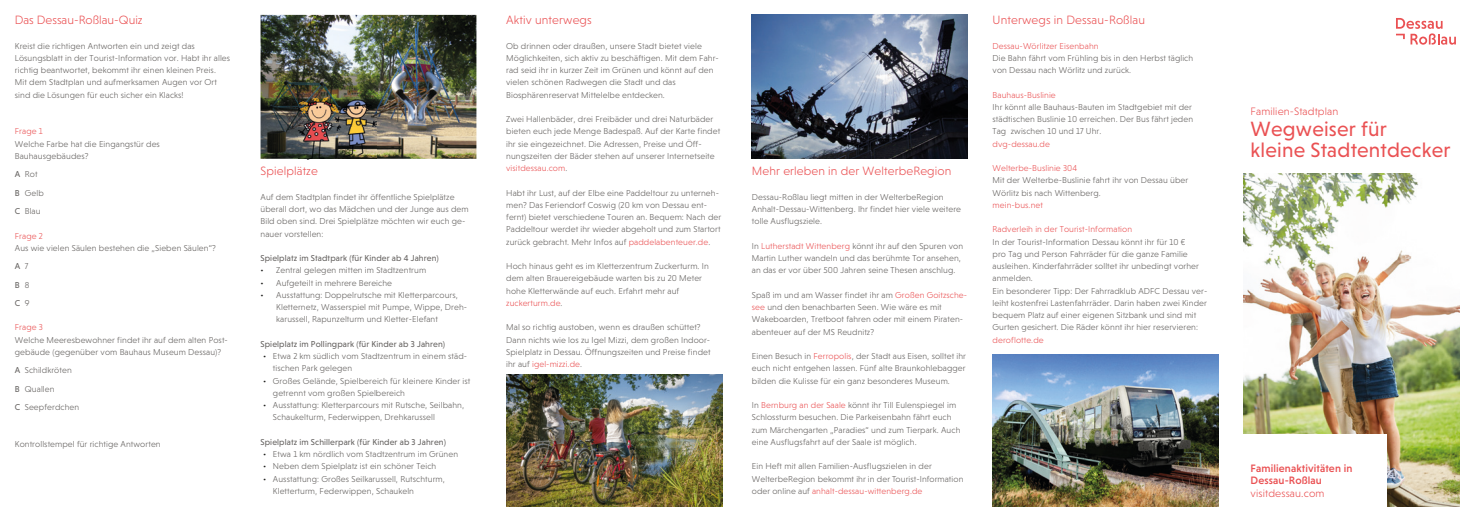
<style>
.page{position:relative;width:1474px;height:521px;background:#fff}
.page>*{position:absolute;margin:0;border:0;box-sizing:border-box;transform-origin:0 0}
.t1{font:21px/21px "Niveau Grotesk";letter-spacing:.01em;color:#ea5153}
.t2{font:300 12.25px "Niveau Grotesk";letter-spacing:.01em;color:#ea5153}
.t3{font:500 10.94px/12.2px "Niveau Grotesk";letter-spacing:.01em;color:#ea5153}
.t4{font:300 10.94px "Niveau Grotesk";letter-spacing:.01em;color:#ea5153}
.t5{font:300 8.75px/12.2px "Niveau Grotesk";letter-spacing:.01em;color:#63605e}
.t6{font:300 8.75px "Niveau Grotesk";letter-spacing:.01em;color:#ea5153}
.t7{font:8.75px "Niveau Grotesk";letter-spacing:.01em;color:#63605e}
.s1{font-weight:400}
.s2{color:#1d1d1b}
.s3{color:#ea5153}
</style>
<div class="page">
<img style="left:1243px;top:174px;width:215px;height:332px">
<div style="left:1240px;top:434px;width:146px;height:74px;background:#fff"></div>
<svg style="left:1396px;top:18px;width:59px;height:27px"></svg>
<img style="left:260px;top:15px;width:216px;height:144px">
<img style="left:299px;top:97px;width:77px;height:63px">
<img style="left:506px;top:375px;width:216px;height:131px">
<img style="left:752px;top:15px;width:215px;height:144px">
<img style="left:992px;top:355px;width:226px;height:151px">
<h2 class="t2" style="left:15px;top:13px;width:129px">Das Dessau-Roßlau-Quiz</h2>
<p class="t5" style="left:15px;top:39px;width:217px">Kreist die richtigen Antworten ein und zeigt das Lösungsblatt in der Tourist-Information vor. Habt ihr alles richtig beantwortet, bekommt ihr einen kleinen Preis.<br>Mit dem Stadtplan und aufmerksamen Augen vor Ort sind die Lösungen für euch sicher ein Klacks!</p>
<p class="t6" style="left:15px;top:126px;width:29px">Frage 1</p>
<p class="t5" style="left:15px;top:137px;width:147px">Welche Farbe hat die Eingangstür des<br>Bauhausgebäudes?</p>
<p class="t5" style="left:15px;top:165px;width:30px;line-height:18.4px"><span class="s1">A</span> Rot<br><span class="s1">B</span> Gelb<br><span class="s1">C</span> Blau</p>
<p class="t6" style="left:15px;top:231px;width:30px">Frage 2</p>
<p class="t5" style="left:15px;top:239px;width:202px;line-height:18.4px">Aus wie vielen Säulen bestehen die „Sieben Säulen“?<br><span class="s1">A</span> 7<br><span class="s1">B</span> 8<br><span class="s1">C</span> 9</p>
<p class="t6" style="left:15px;top:322px;width:30px">Frage 3</p>
<p class="t5" style="left:15px;top:333px;width:214px">Welche Meeresbewohner findet ihr auf dem alten Post&shy;gebäude (gegenüber vom Bauhaus Museum Dessau)?</p>
<p class="t5" style="left:15px;top:361px;width:66px;line-height:18.4px"><span class="s1">A</span> Schildkröten<br><span class="s1">B</span> Quallen<br><span class="s1">C</span> Seepferdchen</p>
<p class="t5" style="left:15px;top:438px;width:147px">Kontrollstempel für richtige Antworten</p>
<h2 class="t2" style="left:260px;top:164px;width:59px">Spielplätze</h2>
<p class="t5" style="left:260px;top:191px;width:210px">Auf dem Stadtplan findet ihr öffentliche Spielplätze überall dort, wo das Mädchen und der Junge aus dem Bild oben sind. Drei Spielplätze möchten wir euch ge&shy;nauer vorstellen:</p>
<p class="t7" style="left:260px;top:253px;width:180px">Spielplatz im Stadtpark (für Kinder ab 4 Jahren)</p>
<p class="t5" style="left:260px;top:264px;width:167px"><span class="s2">•</span> Zentral gelegen mitten im Stadtzentrum</p>
<p class="t5" style="left:260px;top:276px;width:133px"><span class="s2">•</span> Aufgeteilt in mehrere Bereiche</p>
<p class="t5" style="left:276px;top:289px;width:192px;text-indent:-16px"><span class="s2">•</span> Ausstattung: Doppelrutsche mit Kletterparcours,<br>Kletternetz, Wasserspiel mit Pumpe, Wippe, Dreh&shy;karussell, Rapunzelturm und Kletter-Elefant</p>
<p class="t7" style="left:260px;top:339px;width:186px">Spielplatz im Pollingpark (für Kinder ab 3 Jahren)</p>
<p class="t5" style="left:273px;top:350px;width:196px;text-indent:-10px"><span class="s2">•</span> Etwa 2 km südlich vom Stadtzentrum in einem städ&shy;tischen Park gelegen</p>
<p class="t5" style="left:273px;top:374px;width:199px;text-indent:-10px"><span class="s2">•</span> Großes Gelände, Spielbereich für kleinere Kinder ist getrennt vom großen Spielbereich</p>
<p class="t5" style="left:273px;top:399px;width:193px;text-indent:-10px"><span class="s2">•</span> Ausstattung: Kletterparcours mit Rutsche, Seilbahn,<br>Schaukelturm, Federwippen, Drehkarussell</p>
<p class="t7" style="left:260px;top:437px;width:187px">Spielplatz im Schillerpark (für Kinder ab 3 Jahren)</p>
<p class="t5" style="left:263px;top:448px;width:196px"><span class="s2">•</span> Etwa 1 km nördlich vom Stadtzentrum im Grünen</p>
<p class="t5" style="left:263px;top:460px;width:175px"><span class="s2">•</span> Neben dem Spielplatz ist ein schöner Teich</p>
<p class="t5" style="left:273px;top:472px;width:173px;text-indent:-10px"><span class="s2">•</span> Ausstattung: Großes Seilkarussell, Rutschturm,<br>Kletterturm, Federwippen, Schaukeln</p>
<h2 class="t2" style="left:506px;top:13px;width:87px">Aktiv unterwegs</h2>
<p class="t5" style="left:506px;top:39px;width:214px">Ob drinnen oder draußen, unsere Stadt bietet viele Möglichkeiten, sich aktiv zu beschäftigen. Mit dem Fahr&shy;rad seid ihr in kurzer Zeit im Grünen und könnt auf den vielen schönen Radwegen die Stadt und das Biosphärenreservat Mittelelbe entdecken.</p>
<p class="t5" style="left:506px;top:113px;width:215px">Zwei Hallenbäder, drei Freibäder und drei Naturbäder bieten euch jede Menge Badespaß. Auf der Karte findet ihr sie eingezeichnet. Die Adressen, Preise und Öff&shy;nungszeiten der Bäder stehen auf unserer Internetseite <span class="s3">visitdessau.com</span>.</p>
<p class="t5" style="left:506px;top:186px;width:216px">Habt ihr Lust, auf der Elbe eine Paddeltour zu unterneh&shy;men? Das Feriendorf Coswig (20 km von Dessau ent&shy;fernt) bietet verschiedene Touren an. Bequem: Nach der Paddeltour werdet ihr wieder abgeholt und zum Startort zurück gebracht. Mehr Infos auf <span class="s3">paddelabenteuer.de</span>.</p>
<p class="t5" style="left:506px;top:260px;width:204px">Hoch hinaus geht es im Kletterzentrum Zuckerturm. In dem alten Brauereigebäude warten bis zu 20 Meter hohe Kletterwände auf euch. Erfahrt mehr auf <span class="s3">zuckerturm.de</span>.</p>
<p class="t5" style="left:506px;top:321px;width:206px">Mal so richtig austoben, wenn es draußen schüttet?<br>Dann nichts wie los zu Igel Mizzi, dem großen Indoor-Spielplatz in Dessau. Öffnungszeiten und Preise findet ihr auf <span class="s3">igel-mizzi.de</span>.</p>
<h2 class="t2" style="left:752px;top:164px;width:201px">Mehr erleben in der WelterbeRegion</h2>
<p class="t5" style="left:752px;top:191px;width:211px">Dessau-Roßlau liegt mitten in der WelterbeRegion<br>Anhalt-Dessau-Wittenberg. Ihr findet hier viele weitere tolle Ausflugsziele.</p>
<p class="t5" style="left:752px;top:240px;width:213px">In <span class="s3">Lutherstadt Wittenberg</span> könnt ihr auf den Spuren von<br>Martin Luther wandeln und das berühmte Tor ansehen, an das er vor über 500 Jahren seine Thesen anschlug.</p>
<p class="t5" style="left:752px;top:289px;width:217px">Spaß im und am Wasser findet ihr am <span class="s3">Großen Goitzsche&shy;see</span> und den benachbarten Seen. Wie wäre es mit Wakeboarden, Tretboot fahren oder mit einem Piraten&shy;abenteuer auf der MS Reudnitz?</p>
<p class="t5" style="left:752px;top:350px;width:216px;text-align:justify">Einen Besuch in <span class="s3">Ferropolis</span>, der Stadt aus Eisen, solltet ihr euch nicht entgehen lassen. Fünf alte Braunkohlebagger bilden die Kulisse für ein ganz besonderes Museum.</p>
<p class="t5" style="left:752px;top:399px;width:210px">In <span class="s3">Bernburg an der Saale</span> könnt ihr Till Eulenspiegel im Schlossturm besuchen. Die Parkeisenbahn fährt euch zum Märchengarten „Paradies“ und zum Tierpark. Auch eine Ausflugsfahrt auf der Saale ist möglich.</p>
<p class="t5" style="left:752px;top:460px;width:213px">Ein Heft mit allen Familien-Ausflugszielen in der<br>WelterbeRegion bekommt ihr in der Tourist-Information oder online auf <span class="s3">anhalt-dessau-wittenberg.de</span></p>
<h2 class="t2" style="left:992px;top:13px;width:154px">Unterwegs in Dessau-Roßlau</h2>
<p class="t6" style="left:992px;top:41px;width:107px">Dessau-Wörlitzer Eisenbahn</p>
<p class="t5" style="left:992px;top:52px;width:202px">Die Bahn fährt vom Frühling bis in den Herbst täglich von Dessau nach Wörlitz und zurück.</p>
<p class="t6" style="left:992px;top:90px;width:65px">Bauhaus-Buslinie</p>
<p class="t5" style="left:992px;top:101px;width:202px">Ihr könnt alle Bauhaus-Bauten im Stadtgebiet mit der städtischen Buslinie 10 erreichen. Der Bus fährt jeden<br>Tag zwischen 10 und 17 Uhr.</p>
<p class="t6" style="left:992px;top:139px;width:59px">dvg-dessau.de</p>
<p class="t6" style="left:992px;top:163px;width:86px">Welterbe-Buslinie 304</p>
<p class="t5" style="left:992px;top:174px;width:197px">Mit der Welterbe-Buslinie fahrt ihr von Dessau über<br>Wörlitz bis nach Wittenberg.</p>
<p class="t6" style="left:992px;top:200px;width:52px">mein-bus.net</p>
<p class="t6" style="left:992px;top:224px;width:141px">Radverleih in der Tourist-Information</p>
<p class="t5" style="left:992px;top:235px;width:216px">In der Tourist-Information Dessau könnt ihr für 10 €<br>pro Tag und Person Fahrräder für die ganze Familie ausleihen. Kinderfahrräder solltet ihr unbedingt vorher anmelden.<br>Ein besonderer Tipp: Der Fahrradklub ADFC Dessau ver&shy;leiht kostenfrei Lastenfahrräder. Darin haben zwei Kinder bequem Platz auf einer eigenen Sitzbank und sind mit Gurten gesichert. Die Räder könnt ihr hier reservieren:</p>
<p class="t6" style="left:992px;top:335px;width:53px">deroflotte.de</p>
<p class="t4" style="left:1250px;top:105px;width:89px">Familien-Stadtplan</p>
<h1 class="t1" style="left:1250px;top:118px;width:201px">Wegweiser für<br>kleine Stadtentdecker</h1>
<p class="t3" style="left:1250px;top:462px;width:103px">Familienaktivitäten in<br>Dessau-Roßlau</p>
<p class="t4" style="left:1250px;top:487px;width:75px">visitdessau.com</p>
</div>
